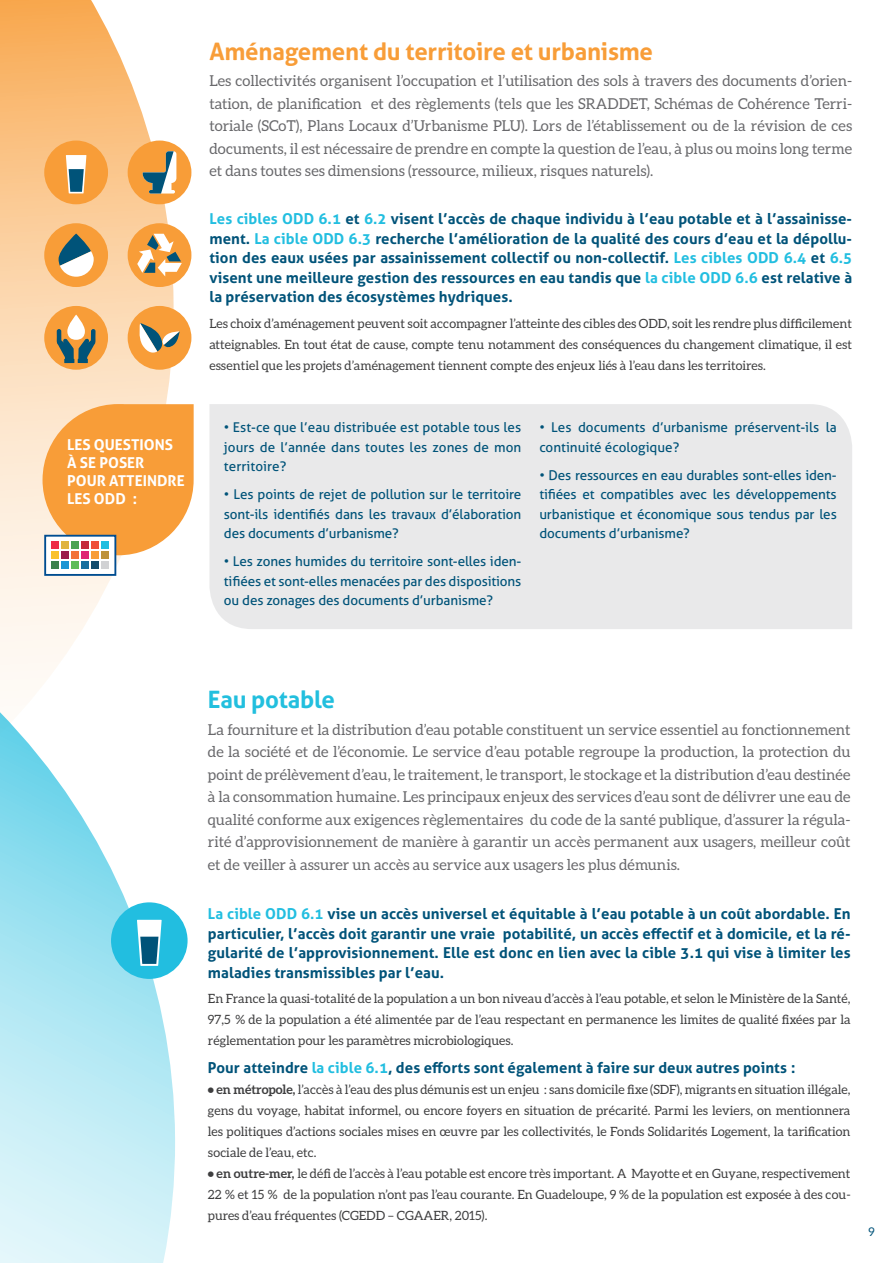
<style>
.page{position:relative;width:893px;height:1263px;background:#fff}
.page>*{position:absolute;margin:0;border:0;box-sizing:border-box;transform-origin:0 0}
.t1{font:700 24px "Aller";letter-spacing:-.01em;color:#f89d38}
.t2{font:700 24px "Aller";letter-spacing:-.01em;color:#22bfde}
.t3{font:15px/22.5px "Aleo";color:#69696c;text-align:justify}
.t4{font:700 15px/19.5px "Aller";letter-spacing:.005em;color:#005379;text-align:justify}
.t5{font:700 15px/18px "Aller";color:#fff}
.t6{font:13.5px/19.5px "Aller";letter-spacing:-.01em;color:#005379;text-align:justify}
.t7{font:12.75px/21px "Aleo";color:#3e3e3f;text-align:justify}
.t8{font:12px "Aleo";color:#005379}
.s1{color:#22bee0}
.s2{font-weight:700}
</style>
<div class="page">
<svg style="left:0;top:0;width:174px;height:692px"></svg>
<svg style="left:0;top:712px;width:175px;height:551px"></svg>
<div style="left:209px;top:404px;width:643px;height:225px;background:#e9e9ea"></div>
<div style="left:44px;top:141px;width:64px;height:63px;background:#f89d38;border-radius:50%"></div>
<svg style="left:66px;top:155px;width:20px;height:38px"></svg>
<div style="left:128px;top:141px;width:63px;height:63px;background:#f89d38;border-radius:50%"></div>
<svg style="left:143px;top:151px;width:33px;height:43px"></svg>
<div style="left:44px;top:223px;width:64px;height:64px;background:#f89d38;border-radius:50%"></div>
<svg style="left:59px;top:234px;width:35px;height:43px"></svg>
<div style="left:128px;top:223px;width:63px;height:64px;background:#f89d38;border-radius:50%"></div>
<svg style="left:137px;top:234px;width:45px;height:42px"></svg>
<div style="left:44px;top:306px;width:64px;height:64px;background:#f89d38;border-radius:50%"></div>
<svg style="left:57px;top:329px;width:39px;height:34px"></svg>
<svg style="left:67px;top:315px;width:18px;height:25px"></svg>
<div style="left:128px;top:306px;width:63px;height:64px;background:#f89d38;border-radius:50%"></div>
<svg style="left:139px;top:323px;width:41px;height:30px"></svg>
<svg style="left:43px;top:404px;width:151px;height:151px;background:#f8a84f"></svg>
<div style="left:44px;top:535px;width:72px;height:41px;background:#fff;border:2px solid #004d91"></div>
<div style="left:51px;top:542px;width:8px;height:7px;background:#ee2d47"></div>
<div style="left:61px;top:542px;width:8px;height:7px;background:#e0b33f"></div>
<div style="left:71px;top:542px;width:8px;height:7px;background:#4ca352"></div>
<div style="left:81px;top:542px;width:7px;height:7px;background:#c52a3a"></div>
<div style="left:91px;top:542px;width:7px;height:7px;background:#ef4f38"></div>
<div style="left:101px;top:542px;width:7px;height:7px;background:#22bee0"></div>
<div style="left:51px;top:551px;width:8px;height:8px;background:#fac12b"></div>
<div style="left:61px;top:551px;width:8px;height:8px;background:#9c1c4a"></div>
<div style="left:71px;top:551px;width:8px;height:8px;background:#f37338"></div>
<div style="left:81px;top:551px;width:7px;height:8px;background:#df2572"></div>
<div style="left:91px;top:551px;width:7px;height:8px;background:#f89d38"></div>
<div style="left:101px;top:551px;width:7px;height:8px;background:#be923a"></div>
<div style="left:51px;top:561px;width:8px;height:7px;background:#3c814c"></div>
<div style="left:61px;top:561px;width:8px;height:7px;background:#1d95d3"></div>
<div style="left:71px;top:561px;width:8px;height:7px;background:#5dbc59"></div>
<div style="left:81px;top:561px;width:7px;height:7px;background:#176f9e"></div>
<div style="left:91px;top:561px;width:7px;height:7px;background:#124c6d"></div>
<div style="left:101px;top:561px;width:7px;height:7px;background:#d1d2d4"></div>
<div style="left:111px;top:902px;width:77px;height:77px;background:#22bee0;border-radius:50%"></div>
<svg style="left:137px;top:920px;width:25px;height:46px"></svg>
<p class="t5" style="left:67px;top:436px;width:108px">LES QUESTIONS</p>
<p class="t5" style="left:67px;top:454px;width:119px">À SE POSER<br>POUR ATTEINDRE<br>LES ODD :</p>
<p class="t1" style="left:209px;top:36px;width:445px">Aménagement du territoire et urbanisme</p>
<p class="t3" style="left:209px;top:70px;width:644px">Les collectivités organisent l’occupation et l’utilisation des sols à travers des documents d’orien&shy;tation, de planification et des règlements (tels que les SRADDET, Schémas de Cohérence Terri&shy;toriale (SCoT), Plans Locaux d’Urbanisme PLU). Lors de l’établissement ou de la révision de ces documents, il est nécessaire de prendre en compte la question de l’eau, à plus ou moins long terme et dans toutes ses dimensions (ressource, milieux, risques naturels).</p>
<p class="t4" style="left:209px;top:209px;width:644px"><span class="s1">Les cibles ODD 6.1</span> et <span class="s1">6.2</span> visent l’accès de chaque individu à l’eau potable et à l’assainisse&shy;ment. <span class="s1">La cible ODD 6.3</span> recherche l’amélioration de la qualité des cours d’eau et la dépollu&shy;tion des eaux usées par assainissement collectif ou non-collectif. <span class="s1">Les cibles ODD 6.4</span> et <span class="s1">6.5 </span>visent une meilleure gestion des ressources en eau tandis que <span class="s1">la cible ODD 6.6</span> est relative à la préservation des écosystèmes hydriques.</p>
<p class="t7" style="left:209px;top:312px;width:644px">Les choix d’aménagement peuvent soit accompagner l’atteinte des cibles des ODD, soit les rendre plus difficilement atteignables. En tout état de cause, compte tenu notamment des conséquences du changement climatique, il est essentiel que les projets d’aménagement tiennent compte des enjeux liés à l’eau dans les territoires.</p>
<p class="t6" style="left:224px;top:418px;width:299px">• Est-ce que l’eau distribuée est potable tous les jours de l’année dans toutes les zones de mon territoire ?</p>
<p class="t6" style="left:224px;top:485px;width:299px">• Les points de rejet de pollution sur le territoire sont-ils identifiés dans les travaux d’élaboration des documents d’urbanisme ?</p>
<p class="t6" style="left:224px;top:552px;width:299px">• Les zones humides du territoire sont-elles iden&shy;tifiées et sont-elles menacées par des dispositions ou des zonages des documents d’urbanisme ?</p>
<p class="t6" style="left:539px;top:418px;width:299px">• Les documents d’urbanisme préservent-ils la continuité écologique ?</p>
<p class="t6" style="left:539px;top:465px;width:299px">• Des ressources en eau durables sont-elles iden&shy;tifiées et compatibles avec les développements urbanistique et économique sous tendus par les documents d’urbanisme ?</p>
<p class="t2" style="left:208px;top:684px;width:129px">Eau potable</p>
<p class="t3" style="left:208px;top:718px;width:644px">La fourniture et la distribution d’eau potable constituent un service essentiel au fonctionnement de la société et de l’économie. Le service d’eau potable regroupe la production, la protection du point de prélèvement d’eau, le traitement, le transport, le stockage et la distribution d’eau destinée à la consommation humaine. Les principaux enjeux des services d’eau sont de délivrer une eau de qualité conforme aux exigences règlementaires du code de la santé publique, d’assurer la régula&shy;rité d’approvisionnement de manière à garantir un accès permanent aux usagers, meilleur coût et de veiller à assurer un accès au service aux usagers les plus démunis.</p>
<p class="t4" style="left:208px;top:904px;width:644px"><span class="s1">La cible ODD 6.1</span> vise un accès universel et équitable à l’eau potable à un coût abordable. En particulier, l’accès doit garantir une vraie potabilité, un accès effectif et à domicile, et la ré&shy;gularité de l’approvisionnement. Elle est donc en lien avec la cible 3.1 qui vise à limiter les maladies transmissibles par l’eau.</p>
<p class="t7" style="left:208px;top:988px;width:644px">En France la quasi-totalité de la population a un bon niveau d’accès à l’eau potable, et selon le Ministère de la Santé, 97,5 % de la population a été alimentée par de l’eau respectant en permanence les limites de qualité fixées par la réglementation pour les paramètres microbiologiques.</p>
<p class="t4" style="left:208px;top:1058px;width:589px">Pour atteindre <span class="s1">la cible 6.1</span>, des efforts sont également à faire sur deux autres points :</p>
<p class="t7" style="left:208px;top:1079px;width:644px"><span class="s2">• en métropole,</span> l’accès à l’eau des plus démunis est un enjeu : sans domicile fixe (SDF), migrants en situation illégale, gens du voyage, habitat informel, ou encore foyers en situation de précarité. Parmi les leviers, on mentionnera les politiques d’actions sociales mises en œuvre par les collectivités, le Fonds Solidarités Logement, la tarification sociale de l’eau, etc.</p>
<p class="t7" style="left:208px;top:1163px;width:644px"><span class="s2">• en outre-mer,</span> le défi de l’accès à l’eau potable est encore très important. A Mayotte et en Guyane, respectivement 22 % et 15 % de la population n’ont pas l’eau courante. En Guadeloupe, 9 % de la population est exposée à des cou&shy;pures d’eau fréquentes (CGEDD – CGAAER, 2015).</p>
<p class="t8" style="left:869px;top:1225px;width:8px">9</p>
</div>
